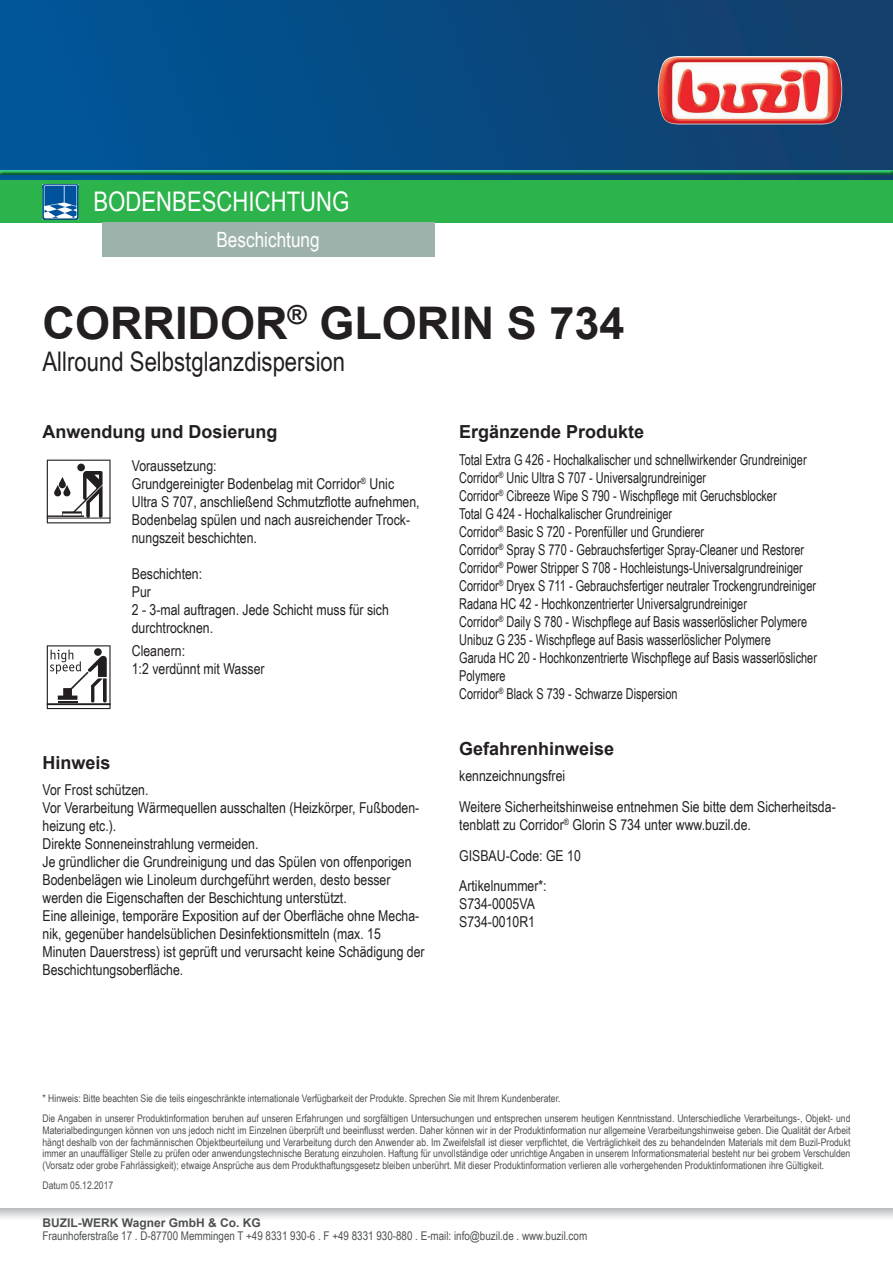
<style>
.page{position:relative;width:893px;height:1263px;background:#fff}
.page>*{position:absolute;margin:0;border:0;box-sizing:border-box;transform-origin:0 0}
.t1{font:700 45px "Arial";color:#231f20}
.t2{font:27px "Arial Narrow";color:#231f20}
.t3{font:27px "Arial Narrow";color:#fff}
.t4{font:21px "Arial Narrow";color:#fff}
.t5{font:700 18px "Arial";color:#231f20}
.t6{font:15px/18px "Arial Narrow";color:#231f20}
.t7{font:15px/18px "Arial Narrow";color:#231f20;scale:.89 1}
.t8{font:12px "Arial Narrow";color:#4e5151}
.t9{font:700 12px "Arial";color:#4e5151}
.t10{font:10.5px/11.7px "Arial Narrow";color:#4e5151}
</style>
<div class="page">
<div style="left:0;top:0;width:893px;height:180px;background:linear-gradient(to right,#00569a,#143e69)"></div>
<img style="left:658px;top:56px;width:184px;height:68px">
<svg style="left:0;top:1209px;width:893px;height:9px;background:#d9dadc"></svg>
<div style="left:0;top:169px;width:893px;height:6px;background:#015599;opacity:.75"></div>
<div style="left:0;top:180px;width:893px;height:43px;background:#2cb34b"></div>
<img style="left:43px;top:184px;width:35px;height:36px">
<svg style="left:44px;top:185px;width:35px;height:33px"></svg>
<div style="left:102px;top:223px;width:333px;height:34px;background:#9eb2ac"></div>
<svg style="left:47px;top:460px;width:64px;height:63px"></svg>
<svg style="left:47px;top:645px;width:64px;height:64px"></svg>
<h2 class="t3" style="left:94px;top:182px;width:257px">Bodenbeschichtung</h2>
<h3 class="t4" style="left:216px;top:224px;width:105px">Beschichtung</h3>
<h1 class="t1" style="left:43px;top:293px;width:583px">CORRIDOR<sup>®</sup> GLORIN S 734</h1>
<h2 class="t2" style="left:43px;top:342px;width:304px">Allround Selbstglanzdispersion</h2>
<h3 class="t5" style="left:43px;top:420px;width:237px">Anwendung und Dosierung</h3>
<h3 class="t6" style="left:132px;top:456px;width:289px">Voraussetzung:<br>Grundgereinigter Bodenbelag mit Corridor<sup>®</sup> Unic Ultra S 707, anschließend Schmutzflotte aufnehmen, Bodenbelag spülen und nach ausreichender Trock&shy;nungszeit beschichten.</h3>
<h3 class="t6" style="left:132px;top:564px;width:259px">Beschichten:<br>Pur<br>2 - 3-mal auftragen. Jede Schicht muss für sich durchtrocknen.</h3>
<h3 class="t6" style="left:132px;top:641px;width:134px">Cleanern:<br>1:2 verdünnt mit Wasser</h3>
<h3 class="t5" style="left:43px;top:751px;width:70px">Hinweis</h3>
<p class="t6" style="left:43px;top:781px;width:384px">Vor Frost schützen.<br>Vor Verarbeitung Wärmequellen ausschalten (Heizkörper, Fußboden&shy;heizung etc.).<br>Direkte Sonneneinstrahlung vermeiden.<br>Je gründlicher die Grundreinigung und das Spülen von offenporigen Bodenbelägen wie Linoleum durchgeführt werden, desto besser werden die Eigenschaften der Beschichtung unterstützt.<br>Eine alleinige, temporäre Exposition auf der Oberfläche ohne Mecha&shy;nik, gegenüber handelsüblichen Desinfektionsmitteln (max. 15<br>Minuten Dauerstress) ist geprüft und verursacht keine Schädigung der Beschichtungsoberfläche.</p>
<h3 class="t5" style="left:459px;top:420px;width:187px">Ergänzende Produkte</h3>
<p class="t7" style="left:459px;top:450px;width:403px">Total Extra G 426 - Hochalkalischer und schnellwirkender Grundreiniger Corridor<sup>®</sup> Unic Ultra S 707 - Universalgrundreiniger<br>Corridor<sup>®</sup> Cibreeze Wipe S 790 - Wischpflege mit Geruchsblocker<br>Total G 424 - Hochalkalischer Grundreiniger<br>Corridor<sup>®</sup> Basic S 720 - Porenfüller und Grundierer<br>Corridor<sup>®</sup> Spray S 770 - Gebrauchsfertiger Spray-Cleaner und Restorer Corridor<sup>®</sup> Power Stripper S 708 - Hochleistungs-Universalgrundreiniger Corridor<sup>®</sup> Dryex S 711 - Gebrauchsfertiger neutraler Trockengrundreiniger Radana HC 42 - Hochkonzentrierter Universalgrundreiniger<br>Corridor<sup>®</sup> Daily S 780 - Wischpflege auf Basis wasserlöslicher Polymere Unibuz G 235 - Wischpflege auf Basis wasserlöslicher Polymere<br>Garuda HC 20 - Hochkonzentrierte Wischpflege auf Basis wasserlöslicher Polymere<br>Corridor<sup>®</sup> Black S 739 - Schwarze Dispersion</p>
<h3 class="t5" style="left:459px;top:736px;width:157px">Gefahrenhinweise</h3>
<h3 class="t6" style="left:459px;top:760px;width:378px;line-height:30.8px">kennzeichnungsfrei<br>Weitere Sicherheitshinweise entnehmen Sie bitte dem Sicherheitsda-</h3>
<h3 class="t6" style="left:459px;top:808px;width:293px;line-height:30.8px">tenblatt zu Corridor<sup>®</sup> Glorin S 734 unter www.buzil.de.<br>GISBAU-Code: GE 10<br>Artikelnummer*:</h3>
<h3 class="t6" style="left:459px;top:894px;width:77px">S734-0005VA<br>S734-0010R1</h3>
<p class="t10" style="left:43px;top:1088px;width:809px;line-height:20.2px">* Hinweis: Bitte beachten Sie die teils eingeschränkte internationale Verfügbarkeit der Produkte. Sprechen Sie mit Ihrem Kundenberater.<br>Die Angaben in unserer Produktinformation beruhen auf unseren Erfahrungen und sorgfältigen Untersuchungen und entsprechen unserem heutigen Kenntnisstand. Unterschiedliche Verarbeitungs-, Objekt- und</p>
<p class="t10" style="left:43px;top:1124px;width:809px;text-align:justify">Materialbedingungen können von uns jedoch nicht im Einzelnen überprüft und beeinflusst werden. Daher können wir in der Produktinformation nur allgemeine Verarbeitungshinweise geben. Die Qualität der Arbeit hängt deshalb von der fachmännischen Objektbeurteilung und Verarbeitung durch den Anwender ab. Im Zweifelsfall ist dieser verpflichtet, die Verträglichkeit des zu behandelnden Materials mit dem Buzil-Produkt immer an unauffälliger Stelle zu prüfen oder anwendungstechnische Beratung einzuholen. Haftung für unvollständige oder unrichtige Angaben in unserem Informationsmaterial besteht nur bei grobem Verschulden (Vorsatz oder grobe Fahrlässigkeit); etwaige Ansprüche aus dem Produkthaftungsgesetz bleiben unberührt. Mit dieser Produktinformation verlieren alle vorhergehenden Produktinformationen ihre Gültigkeit.</p>
<p class="t10" style="left:43px;top:1179px;width:72px">Datum 05.12.2017</p>
<p class="t9" style="left:43px;top:1215px;width:220px">BUZIL-WERK Wagner GmbH &amp; Co. KG</p>
<p class="t8" style="left:43px;top:1227px;width:546px">Fraunhoferstraße 17 . D-87700 Memmingen T +49 8331 930-6 . F +49 8331 930-880 . E-mail: info@buzil.de . www.buzil.com</p>
</div>
